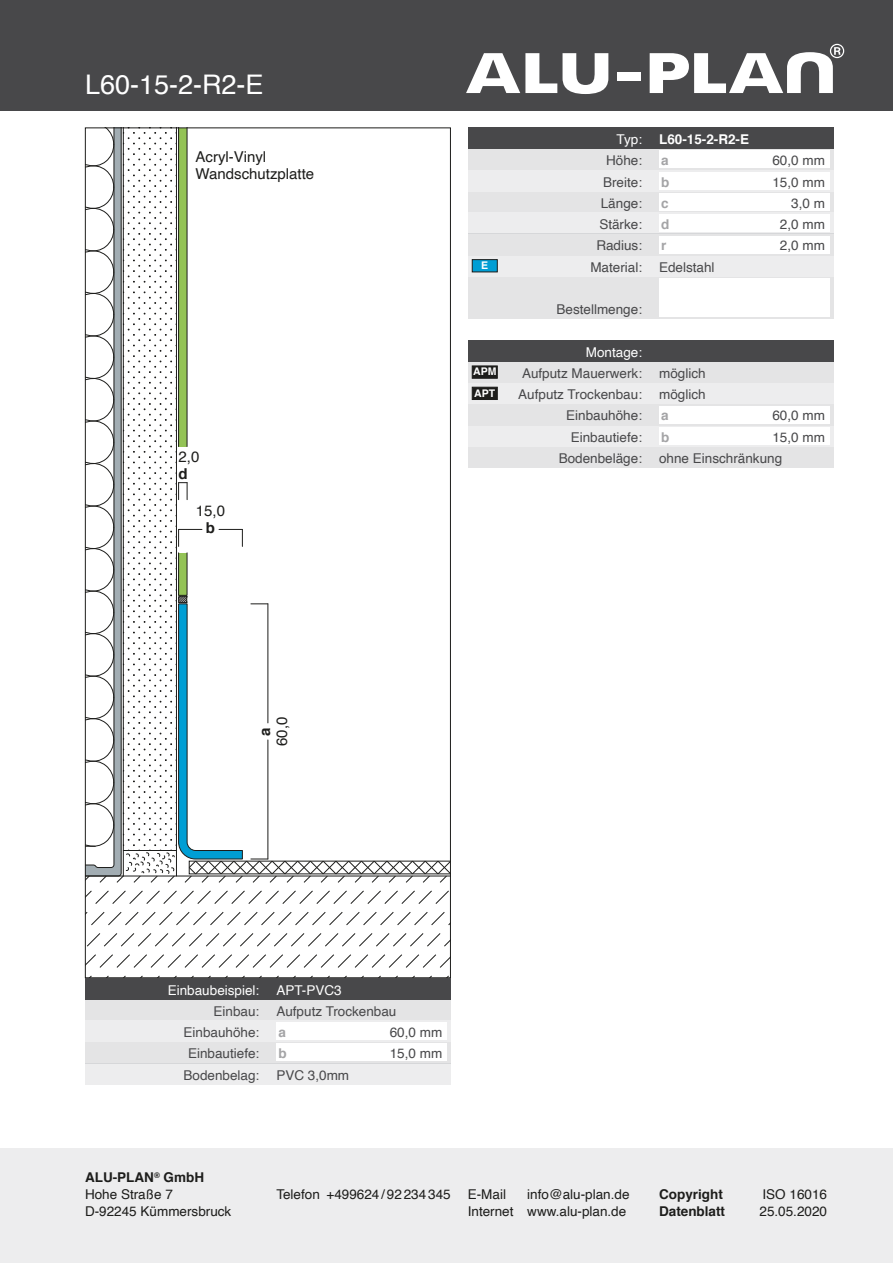
<style>
.page{position:relative;width:893px;height:1263px;background:#fff}
.page>*{position:absolute;margin:0;border:0;box-sizing:border-box;transform-origin:0 0}
.t1{font:27px "Helvetica";color:#fff}
.t2{font:15px/17px "Helvetica";color:#1d1d1b}
.t3{font:700 15px "Helvetica";color:#1d1d1b}
.t4{font:13.5px "Helvetica";color:#48484a}
.t5{font:13.5px/17px "Helvetica";color:#1d1d1b}
.t6{font:13.5px "Helvetica";color:#fff}
.t7{font:700 13.5px "Helvetica";color:#1d1d1b}
.t8{font:700 13.5px "Helvetica";color:#fff}
.t9{font:700 13.5px "Helvetica";color:#a4a4a6}
.t10{font:700 10.5px/21.3px "Helvetica";color:#fff}
.s1{font-weight:700}
</style>
<div class="page">
<div style="left:0;top:1148px;width:893px;height:115px;background:#ededee"></div>
<div style="left:0;top:0;width:893px;height:111px;background:#48484a"></div>
<svg style="left:87px;top:890px;width:362px;height:14px"></svg>
<svg style="left:87px;top:912px;width:362px;height:14px"></svg>
<svg style="left:87px;top:933px;width:362px;height:14px"></svg>
<svg style="left:87px;top:954px;width:362px;height:14px"></svg>
<svg style="left:90px;top:975px;width:359px;height:1px"></svg>
<svg style="left:87px;top:130px;width:362px;height:753px"></svg>
<div style="left:468px;top:361px;width:365px;height:22px;background:#e4e4e5"></div>
<div style="left:468px;top:446px;width:365px;height:22px;background:#e4e4e5"></div>
<div style="left:468px;top:425px;width:365px;height:21px;background:#ededee"></div>
<div style="left:659px;top:427px;width:170px;height:17px;background:#fff"></div>
<svg style="left:468px;top:383px;width:365px;height:42px;background:#e9e9ea"></svg>
<div style="left:659px;top:406px;width:170px;height:17px;background:#fff"></div>
<div style="left:468px;top:340px;width:365px;height:21px;background:#48484a"></div>
<div style="left:85px;top:999px;width:366px;height:21px;background:#e4e4e5"></div>
<svg style="left:85px;top:1020px;width:366px;height:64px"></svg>
<div style="left:276px;top:1023px;width:170px;height:17px;background:#fff"></div>
<div style="left:85px;top:978px;width:366px;height:21px;background:#48484a"></div>
<div style="left:468px;top:276px;width:365px;height:43px;background:#e4e4e5"></div>
<div style="left:659px;top:279px;width:170px;height:38px;background:#fff"></div>
<div style="left:468px;top:255px;width:365px;height:21px;background:#ededee"></div>
<div style="left:468px;top:191px;width:365px;height:22px;background:#e4e4e5"></div>
<div style="left:659px;top:193px;width:170px;height:17px;background:#fff"></div>
<div style="left:468px;top:170px;width:365px;height:21px;background:#ededee"></div>
<svg style="left:468px;top:213px;width:365px;height:42px"></svg>
<div style="left:659px;top:172px;width:170px;height:17px;background:#fff"></div>
<div style="left:659px;top:215px;width:170px;height:17px;background:#fff"></div>
<div style="left:468px;top:149px;width:365px;height:21px;background:#e4e4e5"></div>
<div style="left:659px;top:151px;width:170px;height:17px;background:#fff"></div>
<div style="left:468px;top:128px;width:365px;height:21px;background:#48484a"></div>
<div style="left:472px;top:366px;width:25px;height:12px;background:#1d1d1b"></div>
<div style="left:472px;top:387px;width:25px;height:13px;background:#1d1d1b;border:1px solid #1d1d1b"></div>
<div style="left:472px;top:259px;width:25px;height:13px;background:#009ed4;border:1px solid #1d1d1b"></div>
<svg style="left:650px;top:44px;width:194px;height:49px"></svg>
<div style="left:617px;top:72px;width:23px;height:9px;background:#fff"></div>
<svg style="left:466px;top:53px;width:142px;height:41px"></svg>
<h1 class="t1" style="left:85px;top:63px;width:180px">L60-15-2-R2-E</h1>
<p class="t2" style="left:196px;top:148px;width:120px">Acryl-Vinyl<br>Wandschutzplatte</p>
<p class="t2" style="left:179px;top:448px;width:22px">2,0</p>
<p class="t3" style="left:179px;top:461px;width:11px">d</p>
<p class="t2" style="left:196px;top:503px;width:31px">15,0</p>
<p class="t3" style="left:206px;top:516px;width:11px">b</p>
<p class="t3" style="left:253px;top:736px;width:10px;rotate:-90deg">a</p>
<p class="t2" style="left:274px;top:746px;width:31px;rotate:-90deg">60,0</p>
<p class="t10" style="left:481px;top:255px;width:9px">E</p>
<p class="t10" style="left:473px;top:361px;width:25px">APM<br>APT</p>
<p class="t6" style="left:617px;top:129px;width:27px">Typ:</p>
<p class="t8" style="left:659px;top:128px;width:92px">L60-15-2-R2-E</p>
<p class="t4" style="left:606px;top:150px;width:38px">Höhe:</p>
<p class="t9" style="left:661px;top:150px;width:9px">a</p>
<p class="t4" style="left:772px;top:150px;width:54px">60,0 mm</p>
<p class="t4" style="left:603px;top:171px;width:41px">Breite:</p>
<p class="t4" style="left:599px;top:214px;width:44px">Stärke:</p>
<p class="t4" style="left:601px;top:193px;width:43px">Länge:</p>
<p class="t4" style="left:596px;top:235px;width:47px">Radius:</p>
<p class="t9" style="left:661px;top:171px;width:10px">b</p>
<p class="t9" style="left:661px;top:213px;width:10px">d</p>
<p class="t9" style="left:661px;top:192px;width:9px">c</p>
<p class="t9" style="left:661px;top:235px;width:7px">r</p>
<p class="t4" style="left:590px;top:256px;width:53px">Material:</p>
<p class="t4" style="left:659px;top:256px;width:57px">Edelstahl</p>
<p class="t4" style="left:556px;top:299px;width:87px">Bestellmenge:</p>
<p class="t6" style="left:586px;top:342px;width:58px">Montage:</p>
<p class="t4" style="left:518px;top:384px;width:125px">Aufputz Trockenbau:</p>
<p class="t4" style="left:659px;top:384px;width:48px">möglich</p>
<p class="t4" style="left:522px;top:363px;width:122px">Aufputz Mauerwerk:</p>
<p class="t4" style="left:659px;top:363px;width:48px">möglich</p>
<p class="t4" style="left:772px;top:171px;width:54px">15,0 mm</p>
<p class="t4" style="left:780px;top:214px;width:47px">2,0 mm</p>
<p class="t4" style="left:791px;top:193px;width:35px">3,0 m</p>
<p class="t4" style="left:780px;top:235px;width:47px">2,0 mm</p>
<p class="t4" style="left:566px;top:405px;width:77px">Einbauhöhe:</p>
<p class="t9" style="left:661px;top:405px;width:9px">a</p>
<p class="t4" style="left:772px;top:405px;width:54px">60,0 mm</p>
<p class="t4" style="left:571px;top:427px;width:73px">Einbautiefe:</p>
<p class="t9" style="left:661px;top:426px;width:10px">b</p>
<p class="t4" style="left:772px;top:427px;width:54px">15,0 mm</p>
<p class="t4" style="left:559px;top:448px;width:85px">Bodenbeläge:</p>
<p class="t4" style="left:659px;top:448px;width:125px">ohne Einschränkung</p>
<p class="t6" style="left:168px;top:979px;width:93px">Einbaubeispiel:</p>
<p class="t4" style="left:214px;top:1001px;width:47px">Einbau:</p>
<p class="t6" style="left:276px;top:979px;width:67px">APT-PVC3</p>
<p class="t4" style="left:276px;top:1001px;width:122px">Aufputz Trockenbau</p>
<p class="t4" style="left:184px;top:1022px;width:77px">Einbauhöhe:</p>
<p class="t9" style="left:279px;top:1021px;width:9px">a</p>
<p class="t4" style="left:390px;top:1022px;width:54px">60,0 mm</p>
<p class="t4" style="left:188px;top:1043px;width:73px">Einbautiefe:</p>
<p class="t9" style="left:279px;top:1043px;width:10px">b</p>
<p class="t4" style="left:390px;top:1043px;width:54px">15,0 mm</p>
<p class="t4" style="left:184px;top:1064px;width:77px">Bodenbelag:</p>
<p class="t4" style="left:276px;top:1064px;width:74px">PVC 3,0mm</p>
<p class="t5" style="left:85px;top:1169px;width:148px"><span class="s1">ALU-PLAN</span><sup>®</sup> <span class="s1">GmbH<br></span>Hohe Straße 7<br>D-92245 Kümmersbruck</p>
<p class="t5" style="left:276px;top:1186px;width:176px">Telefon +499624 /92234345</p>
<p class="t7" style="left:659px;top:1183px;width:65px">Copyright</p>
<p class="t5" style="left:762px;top:1186px;width:66px">ISO 16016</p>
<p class="t7" style="left:659px;top:1200px;width:68px">Datenblatt</p>
<p class="t5" style="left:759px;top:1203px;width:69px">25.05.2020</p>
<p class="t5" style="left:468px;top:1186px;width:163px;text-align:right">info@alu-plan.de<br>Internet www.alu-plan.de</p>
<p class="t5" style="left:468px;top:1186px;width:40px">E-Mail</p>
</div>
